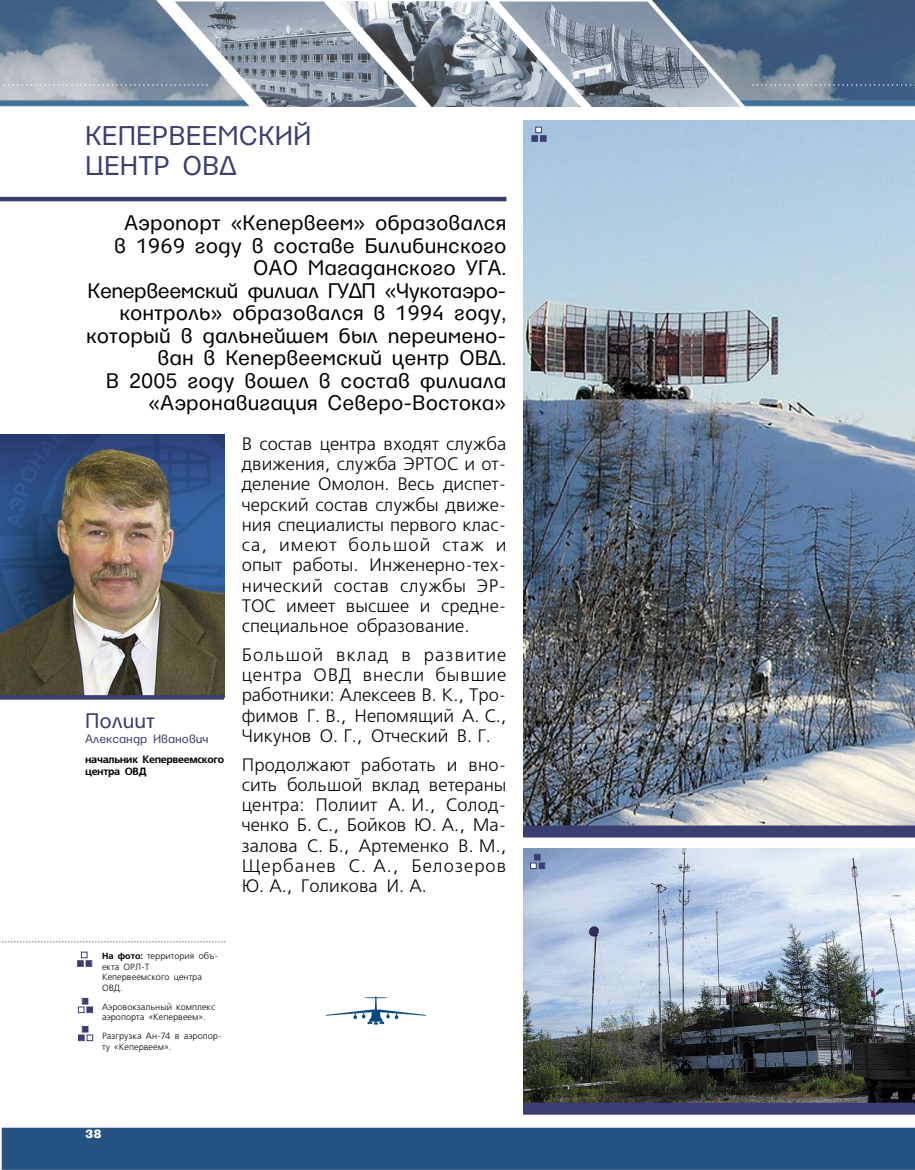
<style>
.page{position:relative;width:915px;height:1170px;background:#fff}
.page>*{position:absolute;margin:0;border:0;box-sizing:border-box;transform-origin:0 0}
.t1{font:27px/30px "Parangon 330 C";color:#3a3e72}
.t2{font:21px/22.5px "Parangon 330 C";color:#000;text-align:right}
.t3{font:21px "Parangon 330 C";color:#3a3e72}
.t4{font:18px/20.2px "Free Set C";color:#000;text-align:justify}
.t5{font:12px "Parangon 330 C";color:#3a3e72}
.t6{font:12px "Parangon 530 C";color:#fff}
.t7{font:700 10.5px/12.8px "Free Set C";letter-spacing:-.03em;color:#000}
.t8{font:9px/10.5px "Free Set C";color:#000}
.s1{font-weight:700}
</style>
<div class="page">
<div style="left:2px;top:1127px;width:912px;height:42px;background:#245282"></div>
<hr style="left:0;top:197px;width:506px;height:4px;background:#3a3e72">
<img style="left:0;top:435px;width:224px;height:260px">
<img style="left:523px;top:121px;width:391px;height:704px">
<img style="left:0;top:0;width:914px;height:106px">
<img style="left:580px;top:2px;width:160px;height:104px">
<svg style="left:750px;top:84px;width:164px;height:2px"></svg>
<svg style="left:2px;top:84px;width:173px;height:2px"></svg>
<img style="left:175px;top:2px;width:163px;height:104px">
<img style="left:338px;top:1px;width:242px;height:105px">
<div style="left:523px;top:825px;width:391px;height:12px;background:#3a3e72"></div>
<hr style="left:0;top:695px;width:224px;height:4px;background:#3a3e72">
<svg style="left:0;top:941px;width:225px;height:1px"></svg>
<svg style="left:325px;top:996px;width:101px;height:28px"></svg>
<img style="left:523px;top:848px;width:391px;height:254px">
<div style="left:523px;top:1102px;width:391px;height:12px;background:#3a3e72"></div>
<div style="left:531px;top:135px;width:6px;height:7px;border:1px solid #3a3e72"></div>
<svg style="left:532px;top:127px;width:13px;height:14px"></svg>
<div style="left:540px;top:135px;width:6px;height:7px;border:1px solid #3a3e72"></div>
<svg style="left:530px;top:854px;width:14px;height:14px"></svg>
<div style="left:538px;top:862px;width:7px;height:6px;border:1px solid #3a3e72"></div>
<div style="left:77px;top:960px;width:7px;height:6px;border:1px solid #3a3e72"></div>
<svg style="left:78px;top:952px;width:14px;height:14px"></svg>
<svg style="left:78px;top:998px;width:13px;height:14px"></svg>
<div style="left:86px;top:1006px;width:7px;height:6px;border:1px solid #3a3e72"></div>
<svg style="left:78px;top:1026px;width:15px;height:14px"></svg>
<h1 class="t1" style="left:85px;top:123px;width:228px">КЕПЕРВЕЕМСКИЙ<br>ЦЕНТР ОВД</h1>
<p class="t2" style="left:86px;top:214px;width:421px">Аэропорт «Кепервеем» образовался<br>в 1969 году в составе Билибинского ОАО Магаданского УГА.<br>Кепервеемский филиал ГУДП «Чукотаэро&shy;контроль» образовался в 1994 году, который в дальнейшем был переимено&shy;ван в Кепервеемский центр ОВД.<br>В 2005 году вошел в состав филиала «Аэронавигация Северо-Востока»</p>
<p class="t3" style="left:85px;top:713px;width:71px">Полиит</p>
<p class="t5" style="left:85px;top:734px;width:125px">Александр Иванович</p>
<p class="t7" style="left:85px;top:752px;width:140px">начальник Кепервеемского центра ОВД</p>
<p class="t4" style="left:242px;top:433px;width:266px">В состав центра входят служба движения, служба ЭРТОС и от&shy;деление Омолон. Весь диспет&shy;черский состав службы движе&shy;ния специалисты первого клас&shy;са, имеют большой стаж и опыт работы. Инженерно-тех&shy;нический состав службы ЭР-ТОС имеет высшее и средне&shy;специальное образование.</p>
<p class="t4" style="left:242px;top:644px;width:266px">Большой вклад в развитие центра ОВД внесли бывшие работники: Алексеев В. К., Тро&shy;фимов Г. В., Непомящий А. С., Чикунов О. Г., Отческий В. Г.</p>
<p class="t4" style="left:242px;top:754px;width:266px">Продолжают работать и вно&shy;сить большой вклад ветераны центра: Полиит А. И., Солод&shy;ченко Б. С., Бойков Ю. А., Ма&shy;залова С. Б., Артеменко В. М., Щербанев С. А., Белозеров Ю. А., Голикова И. А.</p>
<p class="t8" style="left:102px;top:950px;width:117px"><span class="s1">На фото:</span> территория объ&shy;екта ОРЛ-Т<br>Кепервеемского центра<br>ОВД.</p>
<p class="t8" style="left:102px;top:1001px;width:115px">Аэровокзальный комплекс аэропорта «Кепервеем».</p>
<p class="t8" style="left:102px;top:1031px;width:121px">Разгрузка Ан-74 в аэропор&shy;ту «Кепервеем».</p>
<p class="t6" style="left:85px;top:1129px;width:18px">38</p>
</div>
